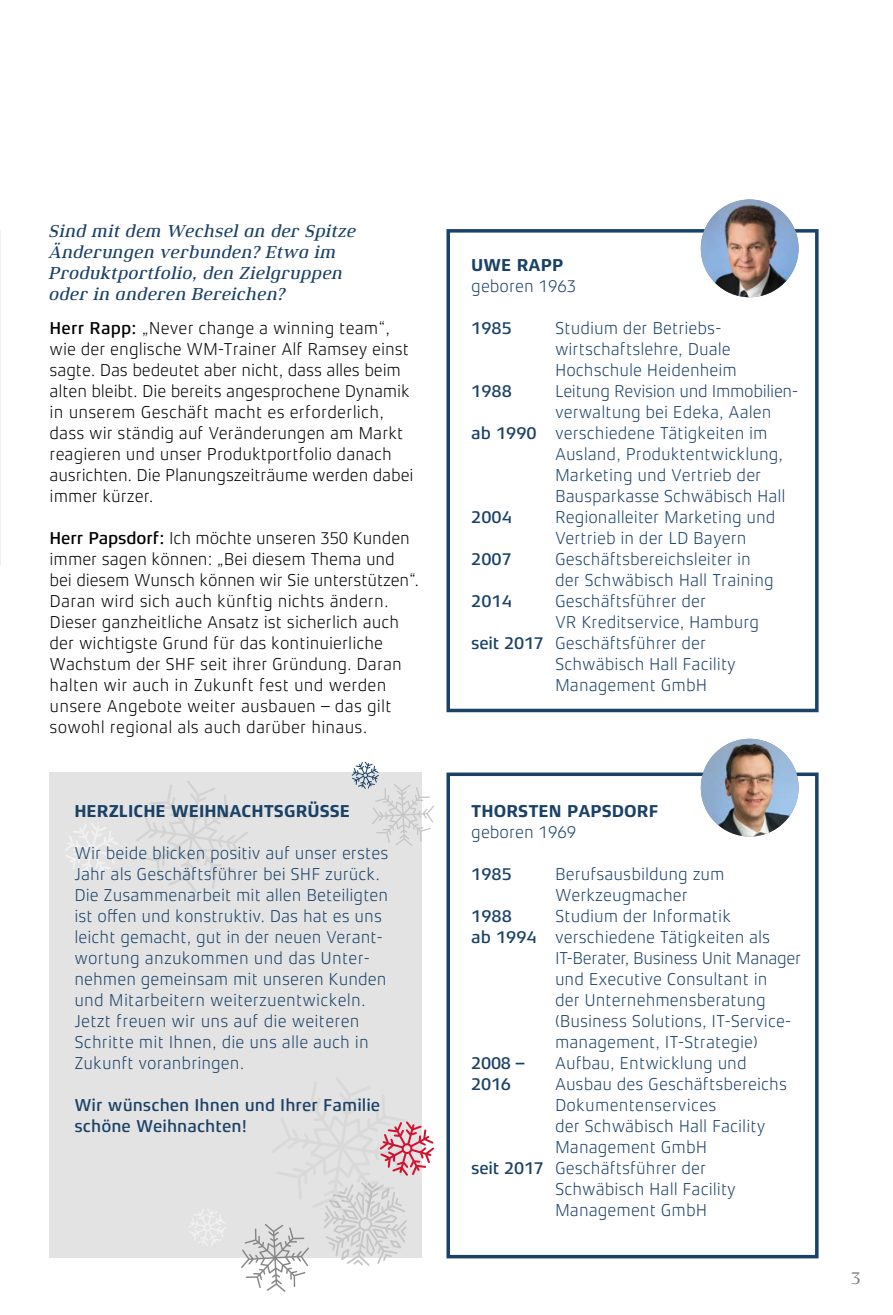
<style>
.page{position:relative;width:893px;height:1315px;background:#fff}
.page>*{position:absolute;margin:0;border:0;box-sizing:border-box;transform-origin:0 0}
.Kasten{font:300 17.5px/21px "Xenois Sans Pro";color:#1a4166}
.FINAL-Fließtext{font:300 17.5px/21px "Xenois Sans Pro";color:#000}
.Frage{font:italic 500 17.5px/21px "Xenois Serif Pro";letter-spacing:.01em;color:#1a4166}
.Kasten-2{font:500 17.5px "Xenois Sans Pro";color:#1a4166}
.Kasten-3{font:300 17.5px/21px "Xenois Sans Pro";letter-spacing:-.02em;color:#1a4166}
.Kasten-4{font:700 17.5px "Xenois Sans Pro";color:#1a4166}
.t1{font:500 17.5px "Xenois Serif Pro";color:#878787}
.s1{font-weight:500}
</style>
<div class="page">
<div style="left:446px;top:229px;width:373px;height:483px;border:4px solid #1a4166"></div>
<div style="left:446px;top:772px;width:373px;height:486px;border:4px solid #1a4166"></div>
<div style="left:50px;top:772px;width:372px;height:486px;background:#e3e3e3"></div>
<img style="left:0;top:229px;width:1px;height:336px">
<img style="left:701px;top:739px;width:98px;height:97px;border-radius:49px">
<img style="left:701px;top:199px;width:98px;height:98px;border-radius:49px">
<svg style="left:65px;top:823px;width:54px;height:54px"></svg>
<svg style="left:189px;top:1209px;width:37px;height:37px"></svg>
<svg style="left:241px;top:1121px;width:193px;height:170px"></svg>
<svg style="left:136px;top:781px;width:112px;height:111px"></svg>
<svg style="left:352px;top:761px;width:82px;height:85px"></svg>
<p class="Frage" style="left:50px;top:221px;width:308px">Sind mit dem Wechsel an der Spitze<br>Änderungen verbunden? Etwa im<br>Produktportfolio, den Zielgruppen oder in anderen Bereichen?</p>
<p class="FINAL-Fließtext" style="left:50px;top:318px;width:365px"><span class="s1">Herr Rapp:</span> „Never change a winning team“, wie der englische WM-Trainer Alf Ramsey einst sagte. Das bedeutet aber nicht, dass alles beim alten bleibt. Die bereits angesprochene Dynamik in unserem Geschäft macht es erforderlich, dass wir ständig auf Veränderungen am Markt reagieren und unser Produktportfolio danach ausrichten. Die Planungszeiträume werden dabei immer kürzer.</p>
<p class="FINAL-Fließtext" style="left:50px;top:528px;width:371px"><span class="s1">Herr Papsdorf:</span> Ich möchte unseren 350 Kunden immer sagen können: „Bei diesem Thema und bei diesem Wunsch können wir Sie unterstützen“.<br>Daran wird sich auch künftig nichts ändern.<br>Dieser ganzheitliche Ansatz ist sicherlich auch der wichtigste Grund für das kontinuierliche Wachstum der SHF seit ihrer Gründung. Daran halten wir auch in Zukunft fest und werden unsere Angebote weiter ausbauen – das gilt sowohl regional als auch darüber hinaus.</p>
<p class="Kasten-4" style="left:74px;top:801px;width:277px">HERZLICHE WEIHNACHTSGRÜSSE</p>
<p class="Kasten" style="left:74px;top:843px;width:316px">Wir beide blicken positiv auf unser erstes Jahr als Geschäftsführer bei SHF zurück.<br>Die Zusammenarbeit mit allen Beteiligten ist offen und konstruktiv. Das hat es uns leicht gemacht, gut in der neuen Verant&shy;wortung anzukommen und das Unter&shy;nehmen gemeinsam mit unseren Kunden und Mitarbeitern weiterzuentwickeln.<br>Jetzt freuen wir uns auf die weiteren Schritte mit Ihnen, die uns alle auch in Zukunft voranbringen.</p>
<p class="Kasten-2" style="left:74px;top:1095px;width:307px">Wir wünschen Ihnen und Ihrer Familie</p>
<p class="Kasten-2" style="left:74px;top:1116px;width:174px">schöne Weihnachten!</p>
<p class="Kasten-4" style="left:471px;top:255px;width:94px">UWE RAPP</p>
<p class="Kasten" style="left:471px;top:276px;width:106px">geboren 1963</p>
<p class="Kasten-2" style="left:471px;top:318px;width:42px">1985</p>
<p class="Kasten" style="left:555px;top:318px;width:184px">Studium der Betriebs&shy;wirtschaftslehre, Duale<br>Hochschule Heidenheim</p>
<p class="Kasten-2" style="left:471px;top:381px;width:42px">1988</p>
<p class="Kasten-3" style="left:555px;top:381px;width:245px">Leitung Revision und Immobilien&shy;verwaltung bei Edeka, Aalen</p>
<p class="Kasten" style="left:555px;top:423px;width:232px;text-indent:-84px"><span class="s1">ab 1990</span> verschiedene Tätigkeiten im<br>Ausland, Produktentwicklung,<br>Marketing und Vertrieb der<br>Bausparkasse Schwäbisch Hall</p>
<p class="Kasten-2" style="left:471px;top:507px;width:42px">2004</p>
<p class="Kasten" style="left:555px;top:507px;width:222px">Regionalleiter Marketing und<br>Vertrieb in der LD Bayern</p>
<p class="Kasten-2" style="left:471px;top:549px;width:42px">2007</p>
<p class="Kasten" style="left:555px;top:549px;width:220px">Geschäftsbereichsleiter in der Schwäbisch Hall Training</p>
<p class="Kasten-2" style="left:471px;top:591px;width:42px">2014</p>
<p class="Kasten" style="left:555px;top:591px;width:206px">Geschäftsführer der<br>VR Kreditservice, Hamburg</p>
<p class="Kasten" style="left:555px;top:633px;width:183px;text-indent:-84px"><span class="s1">seit 2017</span> Geschäftsführer der<br>Schwäbisch Hall Facility<br>Management GmbH</p>
<p class="Kasten-4" style="left:471px;top:801px;width:189px">THORSTEN PAPSDORF</p>
<p class="Kasten" style="left:471px;top:822px;width:106px">geboren 1969</p>
<p class="Kasten-2" style="left:471px;top:864px;width:42px">1985</p>
<p class="Kasten" style="left:555px;top:864px;width:171px">Berufsausbildung zum<br>Werkzeugmacher</p>
<p class="Kasten-2" style="left:471px;top:906px;width:42px">1988</p>
<p class="Kasten" style="left:555px;top:906px;width:178px">Studium der Informatik</p>
<p class="Kasten" style="left:555px;top:927px;width:248px;text-indent:-84px"><span class="s1">ab 1994</span> verschiedene Tätigkeiten als<br>IT-Berater, Business Unit Manager und Executive Consultant in<br>der Unternehmensberatung (Business Solutions, IT-Service&shy;management, IT-Strategie)</p>
<p class="Kasten-2" style="left:471px;top:1053px;width:55px">2008 –</p>
<p class="Kasten" style="left:555px;top:1053px;width:193px">Aufbau, Entwicklung und</p>
<p class="Kasten-2" style="left:471px;top:1074px;width:41px">2016</p>
<p class="Kasten" style="left:555px;top:1074px;width:234px">Ausbau des Geschäftsbereichs<br>Dokumentenservices<br>der Schwäbisch Hall Facility<br>Management GmbH</p>
<p class="Kasten" style="left:555px;top:1158px;width:183px;text-indent:-84px"><span class="s1">seit 2017</span> Geschäftsführer der<br>Schwäbisch Hall Facility<br>Management GmbH</p>
<p class="t1" style="left:851px;top:1268px;width:12px">3</p>
</div>
